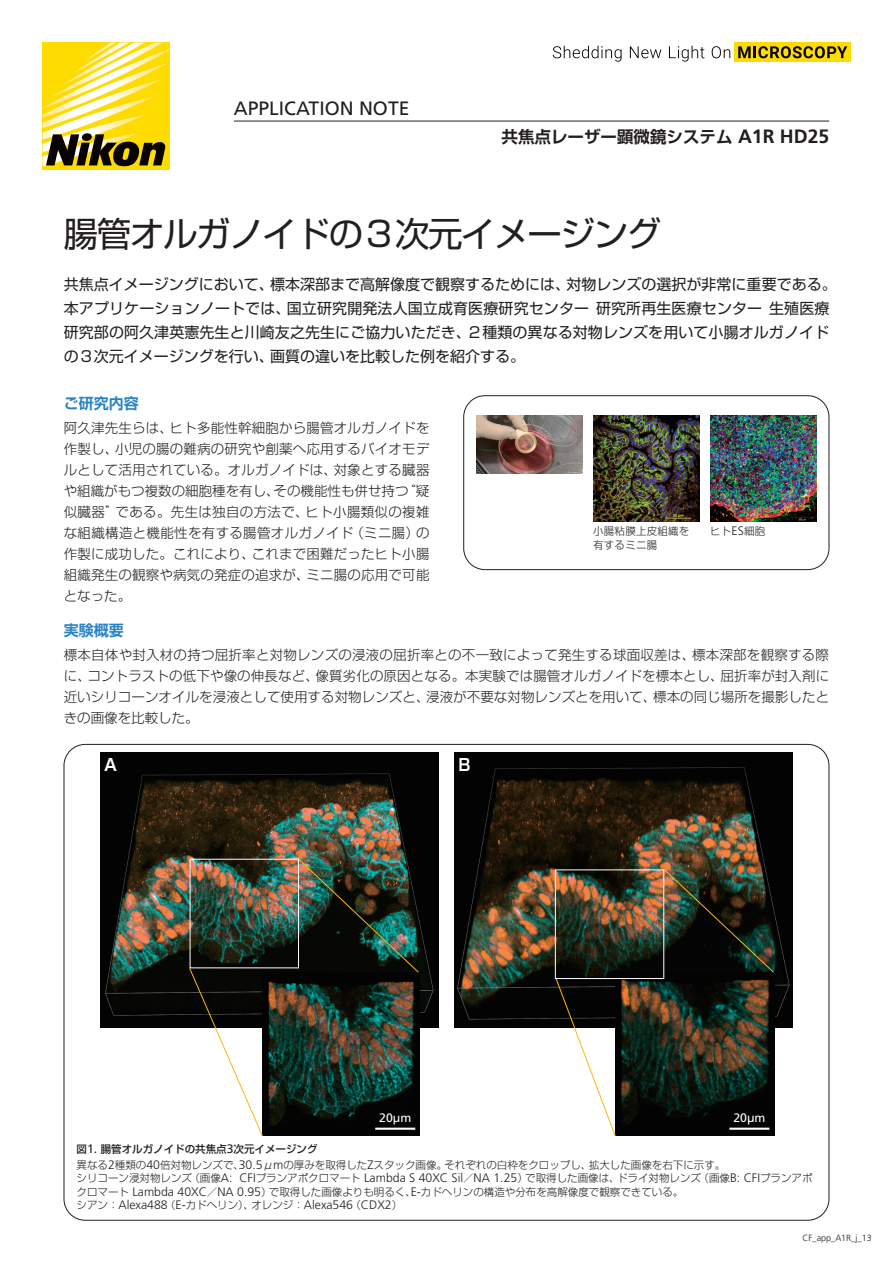
<style>
.page{position:relative;width:893px;height:1263px;background:#fff}
.page>*{position:absolute;margin:0;border:0;box-sizing:border-box;transform-origin:0 0}
.t1{font:34.5px "Shin Go Pro";letter-spacing:-.04em;color:#231f20}
.t2{font:19.35px "Frutiger LT Std";color:#231f20}
.t3{font:700 19.35px "Frutiger LT Std";color:#231f20}
.t4{font:700 16.5px "Shin Go Pro De";color:#231f20}
.t5{font:700 16.5px "Shin Go Pro De";color:#fff;scale:.96 1}
.t6{font:15px/24px "Shin Go Pro";letter-spacing:.005em;color:#231f20}
.t7{font:700 15px "Shin Go Pro De";color:#2783c5}
.t8{font:300 13.5px/21px "Shin Go Pro";letter-spacing:.015em;color:#231f20}
.t9{font:300 12.3px "Frutiger LT Std";color:#231f20}
.t10{font:12.3px "Frutiger LT Std";color:#fff}
.t11{font:12.3px "Frutiger LT Std";color:#231f20}
.t12{font:300 10.5px "Shin Go Pro";color:#231f20}
.t13{font:500 10.5px "Shin Go Pro";color:#231f20}
.t14{font:300 10.5px/13.5px "Shin Go Pro";letter-spacing:.02em;color:#231f20}
.t15{font:300 9px "Frutiger";color:#231f20}
.s1{font-family:"Frutiger LT Std";font-size:12.3px}
.s2{font-family:"Shin Go Pro";font-size:10.5px}
</style>
<div class="page">
<div style="left:463px;top:395px;width:366px;height:175px;border:1px solid #231f20;border-radius:21px"></div>
<img style="left:100px;top:753px;width:339px;height:274px">
<img style="left:454px;top:753px;width:339px;height:274px">
<img style="left:476px;top:415px;width:107px;height:59px">
<img style="left:710px;top:415px;width:106px;height:106px">
<img style="left:593px;top:415px;width:106px;height:107px">
<div style="left:734px;top:43px;width:116px;height:19px;background:#ffdc01"></div>
<svg style="left:553px;top:46px;width:69px;height:16px"></svg>
<svg style="left:630px;top:46px;width:31px;height:12px"></svg>
<svg style="left:669px;top:46px;width:35px;height:16px"></svg>
<svg style="left:712px;top:46px;width:18px;height:12px"></svg>
<svg style="left:738px;top:46px;width:109px;height:12px"></svg>
<div style="left:43px;top:43px;width:127px;height:127px;background:#ffdc01"></div>
<svg style="left:43px;top:43px;width:127px;height:124px"></svg>
<hr style="left:234px;top:121px;width:595px;height:1px;background:#231f20">
<img style="left:263px;top:972px;width:156px;height:164px">
<img style="left:615px;top:972px;width:160px;height:164px">
<hr style="left:375px;top:1127px;width:40px;height:3px;background:#fff">
<hr style="left:729px;top:1127px;width:40px;height:3px;background:#fff">
<div style="left:555px;top:869px;width:109px;height:110px;border:1px solid #fff"></div>
<svg style="left:189px;top:968px;width:74px;height:168px"></svg>
<svg style="left:556px;top:978px;width:60px;height:158px"></svg>
<img style="left:298px;top:859px;width:121px;height:114px">
<img style="left:664px;top:869px;width:110px;height:104px">
<h2 class="t2" style="left:234px;top:97px;width:177px">APPLICATION NOTE</h2>
<p class="t4" style="left:502px;top:123px;width:232px">共焦点レーザー顕微鏡システム</p>
<h2 class="t3" style="left:738px;top:125px;width:93px">A R1 HD25</h2>
<h1 class="t1" style="left:64px;top:206px;width:599px">腸管オルガノイドの３次元イメージング</h1>
<p class="t6" style="left:567px;top:270px;width:272px">対物レンズの選択が非常に重要である。</p>
<p class="t6" style="left:64px;top:270px;width:212px">共焦点イメージングにおいて、</p>
<p class="t6" style="left:270px;top:270px;width:302px">標本深部まで高解像度で観察するためには、</p>
<p class="t6" style="left:64px;top:294px;width:228px">本アプリケーションノートでは、</p>
<p class="t6" style="left:287px;top:294px;width:304px">国立研究開発法人国立成育医療研究センター</p>
<p class="t6" style="left:596px;top:294px;width:168px">研究所再生医療センター</p>
<p class="t6" style="left:769px;top:294px;width:62px">生殖医療</p>
<p class="t6" style="left:467px;top:318px;width:363px">２種類の異なる対物レンズを用いて小腸オルガノイド</p>
<p class="t6" style="left:270px;top:318px;width:257px;text-indent:-206px">研究部の阿久津英憲先生と川崎友之先生にご協力いただき、<br>画質の違いを比較した例を紹介する。</p>
<p class="t6" style="left:64px;top:342px;width:211px">の３次元イメージングを行い、</p>
<p class="t7" style="left:64px;top:391px;width:76px">ご研究内容</p>
<p class="t8" style="left:170px;top:415px;width:261px">ヒト多能性幹細胞から腸管オルガノイドを</p>
<p class="t8" style="left:115px;top:415px;width:316px;text-indent:-51px">阿久津先生らは、<br>小児の腸の難病の研究や創薬へ応用するバイオモデ</p>
<p class="t8" style="left:64px;top:436px;width:56px">作製し、</p>
<p class="t8" style="left:64px;top:457px;width:275px">ルとして活用されている。オルガノイドは、</p>
<p class="t8" style="left:334px;top:457px;width:97px">対象とする臓器</p>
<p class="t8" style="left:64px;top:478px;width:217px">や組織がもつ複数の細胞種を有し、</p>
<p class="t8" style="left:402px;top:478px;width:28px">“疑</p>
<p class="t8" style="left:274px;top:478px;width:137px">その機能性も併せ持つ</p>
<p class="t8" style="left:64px;top:499px;width:56px">似臓器”</p>
<p class="t8" style="left:116px;top:499px;width:195px">である。先生は独自の方法で、</p>
<p class="t8" style="left:306px;top:499px;width:125px">ヒト小腸類似の複雑</p>
<p class="t8" style="left:252px;top:520px;width:179px;text-indent:-188px">な組織構造と機能性を有する腸管オルガノイド<br>これまで困難だったヒト小腸</p>
<p class="t8" style="left:350px;top:520px;width:70px">（ミニ腸）</p>
<p class="t8" style="left:416px;top:520px;width:15px">の</p>
<p class="t8" style="left:64px;top:541px;width:193px">作製に成功した。これにより、</p>
<p class="t8" style="left:64px;top:562px;width:247px">組織発生の観察や病気の発症の追求が、となった。</p>
<p class="t7" style="left:64px;top:618px;width:61px">実験概要</p>
<p class="t8" style="left:307px;top:562px;width:124px">ミニ腸の応用で可能</p>
<p class="t14" style="left:593px;top:523px;width:98px">小腸粘膜上皮組織を有するミニ腸</p>
<p class="t12" style="left:710px;top:523px;width:57px">ヒト<span class="s1">ES</span>細胞</p>
<p class="t8" style="left:64px;top:643px;width:633px">標本自体や封入材の持つ屈折率と対物レンズの浸液の屈折率との不一致によって発生する球面収差は、</p>
<p class="t8" style="left:692px;top:643px;width:139px">標本深部を観察する際</p>
<p class="t8" style="left:316px;top:664px;width:410px">像質劣化の原因となる。本実験では腸管オルガノイドを標本とし、</p>
<p class="t8" style="left:720px;top:664px;width:110px">屈折率が封入剤に</p>
<p class="t8" style="left:88px;top:664px;width:233px">コントラストの低下や像の伸長など、</p>
<p class="t8" style="left:64px;top:664px;width:29px">に、</p>
<p class="t8" style="left:64px;top:685px;width:367px">近いシリコーンオイルを浸液として使用する対物レンズと、きの画像を比較した。</p>
<p class="t8" style="left:426px;top:685px;width:232px">浸液が不要な対物レンズとを用いて、</p>
<p class="t8" style="left:653px;top:685px;width:178px">標本の同じ場所を撮影したと</p>
<p class="t5" style="left:104px;top:751px;width:15px">A</p>
<p class="t5" style="left:458px;top:751px;width:14px">B</p>
<p class="t13" style="left:234px;top:1140px;width:85px">次元イメージング</p>
<p class="t13" style="left:101px;top:1140px;width:127px">腸管オルガノイドの共焦点</p>
<p class="t11" style="left:227px;top:1142px;width:8px">3</p>
<p class="t11" style="left:87px;top:1142px;width:12px">1.</p>
<p class="t13" style="left:77px;top:1140px;width:12px">図</p>
<p class="t10" style="left:379px;top:1110px;width:34px">20µm</p>
<p class="t12" style="left:160px;top:1156px;width:85px">倍対物レンズで、</p>
<p class="t12" style="left:444px;top:1156px;width:148px">それぞれの白枠をクロップし、</p>
<p class="t12" style="left:589px;top:1156px;width:138px">拡大した画像を右下に示す。</p>
<p class="t12" style="left:263px;top:1156px;width:186px">μ<span class="s1">m</span>の厚みを取得した<span class="s1">Z</span>スタック画像。</p>
<p class="t12" style="left:115px;top:1156px;width:33px">種類の</p>
<p class="t12" style="left:77px;top:1156px;width:33px">異なる</p>
<p class="t9" style="left:108px;top:1157px;width:8px">2</p>
<p class="t9" style="left:146px;top:1157px;width:15px">40</p>
<p class="t9" style="left:239px;top:1157px;width:25px">30.5</p>
<p class="t10" style="left:733px;top:1110px;width:34px">20µm</p>
<p class="t12" style="left:77px;top:1170px;width:117px">シリコーン浸対物レンズ</p>
<p class="t12" style="left:189px;top:1170px;width:41px">（画像<span class="s1">A</span></p>
<p class="t9" style="left:229px;top:1171px;width:5px">:</p>
<p class="t9" style="left:364px;top:1171px;width:100px">Lambda S 40XC Sil</p>
<p class="t12" style="left:239px;top:1170px;width:123px"><span class="s1">CFI</span>プランアポクロマート</p>
<p class="t12" style="left:517px;top:1170px;width:12px">）</p>
<p class="t12" style="left:525px;top:1170px;width:96px">で取得した画像は、</p>
<p class="t12" style="left:463px;top:1170px;width:12px">／</p>
<p class="t9" style="left:474px;top:1171px;width:45px">NA 1.25</p>
<p class="t12" style="left:617px;top:1170px;width:85px">ドライ対物レンズ</p>
<p class="t12" style="left:744px;top:1170px;width:70px"><span class="s1">CFI</span>プランアポ</p>
<p class="t12" style="left:698px;top:1170px;width:40px">（画像<span class="s1">B</span></p>
<p class="t9" style="left:737px;top:1171px;width:5px">:</p>
<p class="t9" style="left:132px;top:1184px;width:76px">Lambda 40XC</p>
<p class="t12" style="left:261px;top:1183px;width:12px">）</p>
<p class="t12" style="left:421px;top:1183px;width:264px">カドヘリンの構造や分布を高解像度で観察できている。</p>
<p class="t12" style="left:269px;top:1183px;width:138px">で取得した画像よりも明るく</p>
<p class="t12" style="left:77px;top:1183px;width:54px">クロマート</p>
<p class="t12" style="left:207px;top:1183px;width:12px">／</p>
<p class="t9" style="left:217px;top:1184px;width:45px">NA 0.95</p>
<p class="t9" style="left:405px;top:1184px;width:17px">-E<span class="s2">、</span></p>
<p class="t9" style="left:119px;top:1198px;width:51px">Alexa488</p>
<p class="t9" style="left:304px;top:1198px;width:51px">Alexa546</p>
<p class="t12" style="left:251px;top:1197px;width:54px">オレンジ：</p>
<p class="t12" style="left:165px;top:1197px;width:12px">（</p>
<p class="t12" style="left:186px;top:1197px;width:70px">カドヘリン）、</p>
<p class="t12" style="left:350px;top:1197px;width:12px">（</p>
<p class="t12" style="left:385px;top:1197px;width:19px">(<span class="s1">2</span></p>
<p class="t9" style="left:361px;top:1198px;width:25px">CDX</p>
<p class="t9" style="left:176px;top:1198px;width:12px">-E</p>
<p class="t12" style="left:77px;top:1197px;width:43px">シアン：</p>
<p class="t15" style="left:802px;top:1233px;width:71px">C F _ a p p A_ _ j _R1 1 3</p>
</div>
